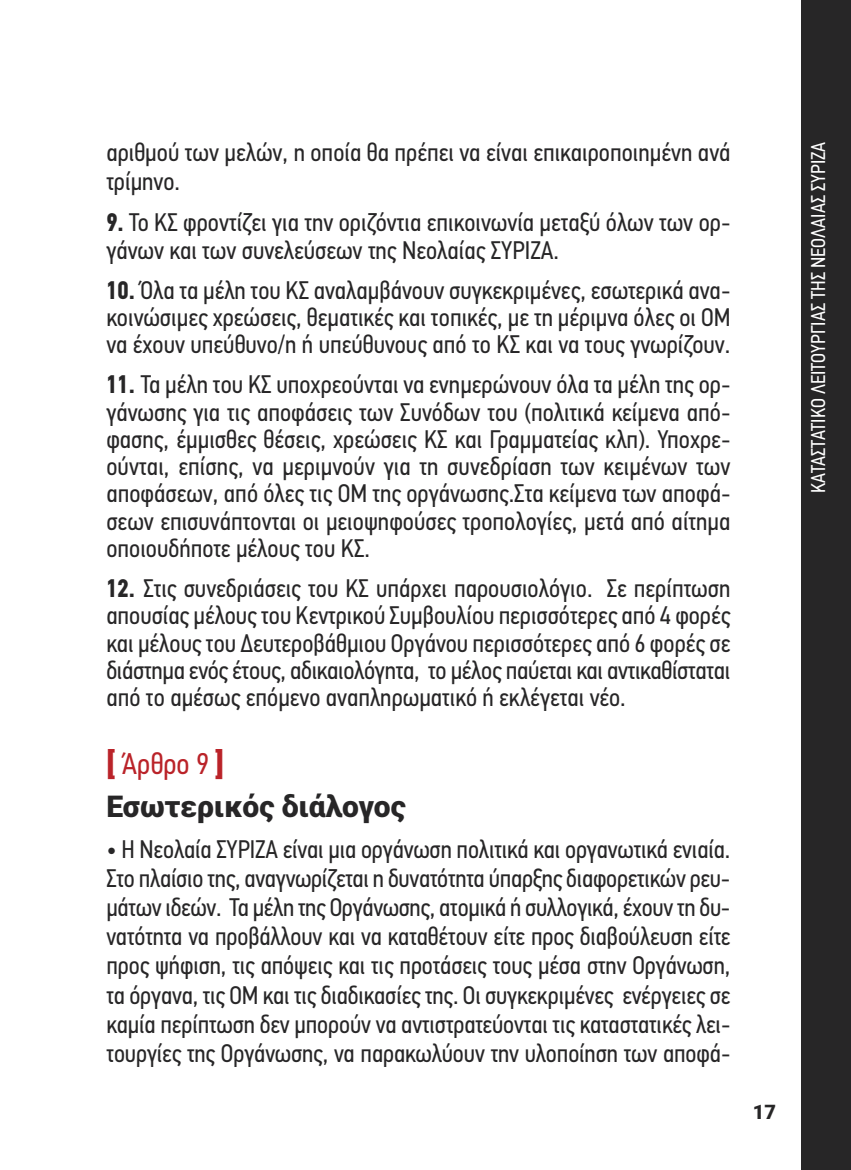
<style>
.page{position:relative;width:851px;height:1170px;background:#fff}
.page>*{position:absolute;margin:0;border:0;box-sizing:border-box;transform-origin:0 0}
.t1{font:900 30px "Roboto";color:#272627}
.t2{font:30px "PF Din Text Cond Pro";color:#ba2329}
.t3{font:25.5px/27.2px "PF Din Text Cond Pro";color:#272627;text-align:justify}
.t4{font:20px "PF Din Text Cond Pro";color:#fff}
.t5{font:900 20px "Roboto";color:#272627}
.s1{font-family:"PF Din Text";font-weight:900;font-stretch:condensed}
.s2{font-family:"Roboto";font-weight:900}
</style>
<div class="page">
<div style="left:801px;top:0;width:49px;height:1169px;background:#272627"></div>
<p class="t3" style="left:106px;top:137px;width:625px;line-height:29.5px">αριθµού των µελών, η οποία θα πρέπει να είναι επικαιροποιηµένη ανά τρίµηνο.</p>
<p class="t3" style="left:106px;top:208px;width:625px"><span class="s1">9.</span> Το ΚΣ φροντίζει για την οριζόντια επικοινωνία µεταξύ όλων των ορ&shy;γάνων και των συνελεύσεων της Νεολαίας ΣΥΡΙΖΑ.</p>
<p class="t3" style="left:106px;top:276px;width:625px"><span class="s1">10.</span> Όλα τα µέλη του ΚΣ αναλαµβάνουν συγκεκριµένες, εσωτερικά ανα&shy;κοινώσιµες χρεώσεις, θεµατικές και τοπικές, µε τη µέριµνα όλες οι ΟΜ να έχουν υπεύθυνο/η ή υπεύθυνους από το ΚΣ και να τους γνωρίζουν.</p>
<p class="t3" style="left:106px;top:371px;width:625px"><span class="s1">11.</span> Τα µέλη του ΚΣ υποχρεούνται να ενηµερώνουν όλα τα µέλη της ορ&shy;γάνωσης για τις αποφάσεις των Συνόδων του (πολιτικά κείµενα από&shy;φασης, έµµισθες θέσεις, χρεώσεις ΚΣ και Γραµµατείας κλπ). Υποχρε&shy;ούνται, επίσης, να µεριµνούν για τη συνεδρίαση των κειµένων των αποφάσεων, από όλες τις ΟΜ της οργάνωσης.Στα κείµενα των αποφά&shy;σεων επισυνάπτονται οι µειοψηφούσες τροπολογίες, µετά από αίτηµα οποιουδήποτε µέλους του ΚΣ.</p>
<p class="t3" style="left:106px;top:574px;width:625px"><span class="s1">12.</span> Στις συνεδριάσεις του ΚΣ υπάρχει παρουσιολόγιο. Σε περίπτωση απουσίας µέλους του Κεντρικού Συµβουλίου περισσότερες από 4 φορές και µέλους του ∆ευτεροβάθµιου Οργάνου περισσότερες από 6 φορές σε διάστηµα ενός έτους, αδικαιολόγητα, το µέλος παύεται και αντικαθίσταται από το αµέσως επόµενο αναπληρωµατικό ή εκλέγεται νέο.</p>
<p class="t2" style="left:106px;top:745px;width:119px"><span class="s2">[</span> Άρθρο 9 <span class="s2">]</span></p>
<p class="t1" style="left:106px;top:788px;width:301px">Εσωτερικός διάλογος</p>
<p class="t3" style="left:106px;top:835px;width:625px;line-height:29px">• Η Νεολαία ΣΥΡΙΖΑ είναι µια οργάνωση πολιτικά και οργανωτικά ενιαία.<br>Στο πλαίσιο της, αναγνωρίζεται η δυνατότητα ύπαρξης διαφορετικών ρευ&shy;µάτων ιδεών. Τα µέλη της Οργάνωσης, ατοµικά ή συλλογικά, έχουν τη δυ&shy;νατότητα να προβάλλουν και να καταθέτουν είτε προς διαβούλευση είτε προς ψήφιση, τις απόψεις και τις προτάσεις τους µέσα στην Οργάνωση, τα όργανα, τις ΟΜ και τις διαδικασίες της. Οι συγκεκριµένες ενέργειες σε καµία περίπτωση δεν µπορούν να αντιστρατεύονται τις καταστατικές λει&shy;τουργίες της Οργάνωσης, να παρακωλύουν την υλοποίηση των αποφά-</p>
<p class="t5" style="left:752px;top:1100px;width:25px">17</p>
<p class="t4" style="left:806px;top:493px;width:353px;rotate:-90deg">ΚΑΤΑΣΤΑΤΙΚΟ ΛΕΙΤΟΥΡΓΙΑΣ ΤΗΣ ΝΕΟΛΑΙΑΣ ΣΥΡΙΖΑ</p>
</div>
